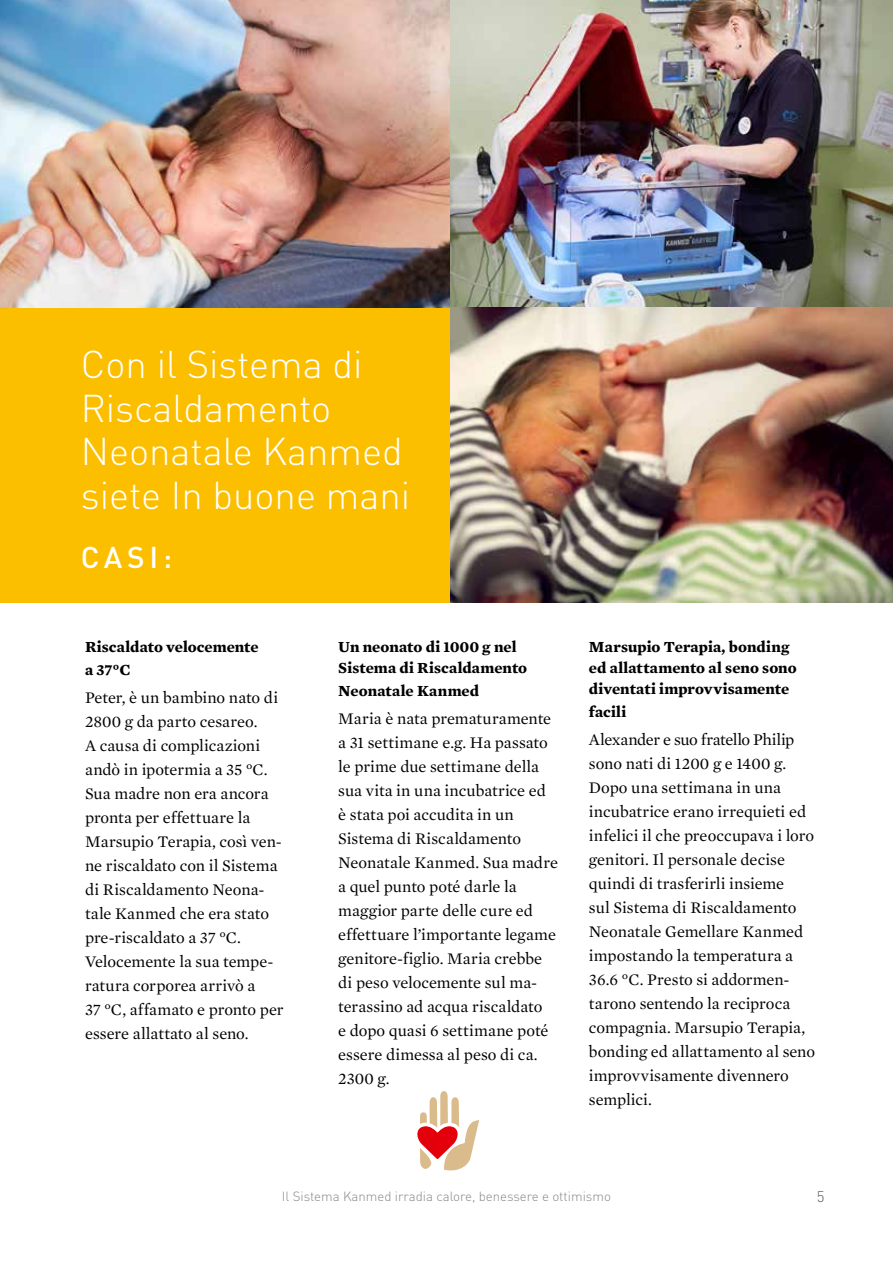
<style>
.page{position:relative;width:893px;height:1263px;background:#fff}
.page>*{position:absolute;margin:0;border:0;box-sizing:border-box;transform-origin:0 0}
.t1{font:300 38.25px/43.5px "DIN";color:#fff}
.t2{font:500 29.7px "DIN";color:#fff}
.t3{font:16.5px/24px "Mercury Text G1";color:#000}
.t4{font:700 15.75px/21px "Mercury Text G1";letter-spacing:.005em;color:#000}
.t5{font:300 15px "DIN";color:#565655}
.t6{font:300 13.2px "DIN";color:#868786}
</style>
<div class="page">
<div style="left:0;top:292px;width:460px;height:367px;background:#fcbf00"></div>
<img style="left:0;top:0;width:451px;height:308px">
<img style="left:451px;top:0;width:442px;height:308px">
<svg style="left:417px;top:1091px;width:62px;height:80px"></svg>
<img style="left:451px;top:308px;width:442px;height:295px">
<div style="left:0;top:603px;width:893px;height:91px;background:#fff"></div>
<h1 class="t1" style="left:81px;top:342px;width:331px">Con il Sistema di<br>Riscaldamento<br>Neonatale Kanmed siete In buone mani</h1>
<h2 class="t2" style="left:81px;top:538px;width:93px">CASI:</h2>
<p class="t4" style="left:85px;top:635px;width:175px;line-height:22.5px">Riscaldato velocemente a 37°C</p>
<p class="t3" style="left:85px;top:685px;width:200px">Peter, è un bambino nato di<br>2800 g da parto cesareo.<br>A causa di complicazioni andò in ipotermia a 35 °C.<br>Sua madre non era ancora pronta per effettuare la<br>Marsupio Terapia, così ven&shy;ne riscaldato con il Sistema di Riscaldamento Neona&shy;tale Kanmed che era stato pre-riscaldato a 37 °C.<br>Velocemente la sua tempe&shy;ratura corporea arrivò a<br>37 °C, affamato e pronto per essere allattato al seno.</p>
<p class="t4" style="left:338px;top:636px;width:190px">Un neonato di 1000 g nel<br>Sistema di Riscaldamento</p>
<p class="t4" style="left:338px;top:680px;width:142px">Neonatale Kanmed</p>
<p class="t3" style="left:338px;top:706px;width:221px">Maria è nata prematuramente a 31 settimane e.g. Ha passato le prime due settimane della sua vita in una incubatrice ed è stata poi accudita in un<br>Sistema di Riscaldamento<br>Neonatale Kanmed. Sua madre a quel punto poté darle la maggior parte delle cure ed effettuare l’importante legame genitore-figlio. Maria crebbe di peso velocemente sul ma&shy;terassino ad acqua riscaldato<br>e dopo quasi 6 settimane poté essere dimessa al peso di ca.<br>2300 g.</p>
<p class="t4" style="left:589px;top:636px;width:209px">Marsupio Terapia, bonding ed allattamento al seno sono diventati improvvisamente</p>
<p class="t4" style="left:589px;top:701px;width:39px">facili</p>
<p class="t3" style="left:589px;top:727px;width:228px">Alexander e suo fratello Philip sono nati di 1200 g e 1400 g.<br>Dopo una settimana in una incubatrice erano irrequieti ed infelici il che preoccupava i loro genitori. Il personale decise quindi di trasferirli insieme<br>sul Sistema di Riscaldamento<br>Neonatale Gemellare Kanmed impostando la temperatura a<br>36.6 °C. Presto si addormen&shy;tarono sentendo la reciproca compagnia. Marsupio Terapia, bonding ed allattamento al seno improvvisamente divennero semplici.</p>
<p class="t6" style="left:282px;top:1188px;width:331px">Il Sistema Kanmed irradia calore, benessere e ottimismo</p>
<p class="t5" style="left:817px;top:1187px;width:9px">5</p>
</div>
